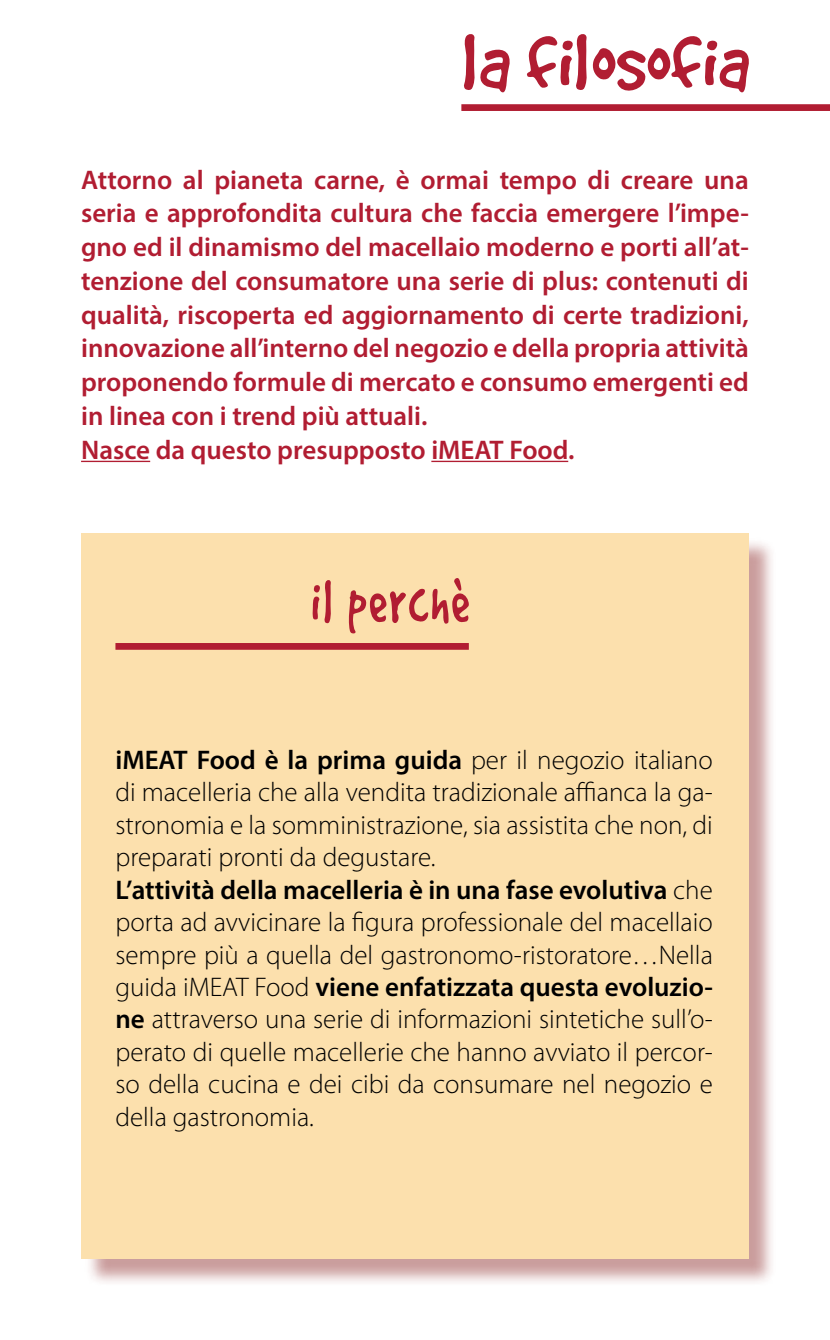
<style>
.page{position:relative;width:830px;height:1340px;background:#fff}
.page>*{position:absolute;margin:0;border:0;box-sizing:border-box;transform-origin:0 0}
.t1{font:87.3px "Good Dog";color:#b11d32}
.t2{font:300 27px/32.4px "Myriad Pro";color:#000}
.t3{font:600 27px/33.8px "Myriad Pro";color:#b11d32}
.s1{font-weight:600}
</style>
<div class="page">
<hr style="left:81px;top:461px;width:69px;height:1px;background:#b11d32">
<hr style="left:431px;top:461px;width:137px;height:1px;background:#b11d32">
<div style="left:84px;top:537px;width:692px;height:749px;background:#841a19;opacity:.43"></div>
<div style="left:81px;top:534px;width:667px;height:724px;background:#fce0ad"></div>
<svg style="left:312px;top:578px;width:157px;height:55px"></svg>
<div style="left:461px;top:104px;width:368px;height:7px;background:#b11d32"></div>
<div style="left:115px;top:643px;width:353px;height:6px;background:#b11d32"></div>
<h1 class="t1" style="left:461px;top:17px;width:289px">la filosofia</h1>
<p class="t3" style="left:81px;top:162px;width:669px">Attorno al pianeta carne, è ormai tempo di creare una seria e approfondita cultura che faccia emergere l’impe&shy;gno ed il dinamismo del macellaio moderno e porti all’at&shy;tenzione del consumatore una serie di plus: contenuti di qualità, riscoperta ed aggiornamento di certe tradizioni, innovazione all’interno del negozio e della propria attività proponendo formule di mercato e consumo emergenti ed in linea con i trend più attuali.<br>Nasce da questo presupposto iMEAT Food.</p>
<p class="t2" style="left:115px;top:743px;width:598px"><span class="s1">iMEAT Food è la prima guida</span> per il negozio italiano di macelleria che alla vendita tradizionale affianca la ga&shy;stronomia e la somministrazione, sia assistita che non, di preparati pronti da degustare.<br><span class="s1">L’attività della macelleria è in una fase evolutiva</span> che porta ad avvicinare la figura professionale del macellaio sempre più a quella del gastronomo-ristoratore…Nella guida iMEAT Food <span class="s1">viene enfatizzata questa evoluzio&shy;ne</span> attraverso una serie di informazioni sintetiche sull’o&shy;perato di quelle macellerie che hanno avviato il percor&shy;so della cucina e dei cibi da consumare nel negozio e della gastronomia.</p>
</div>
